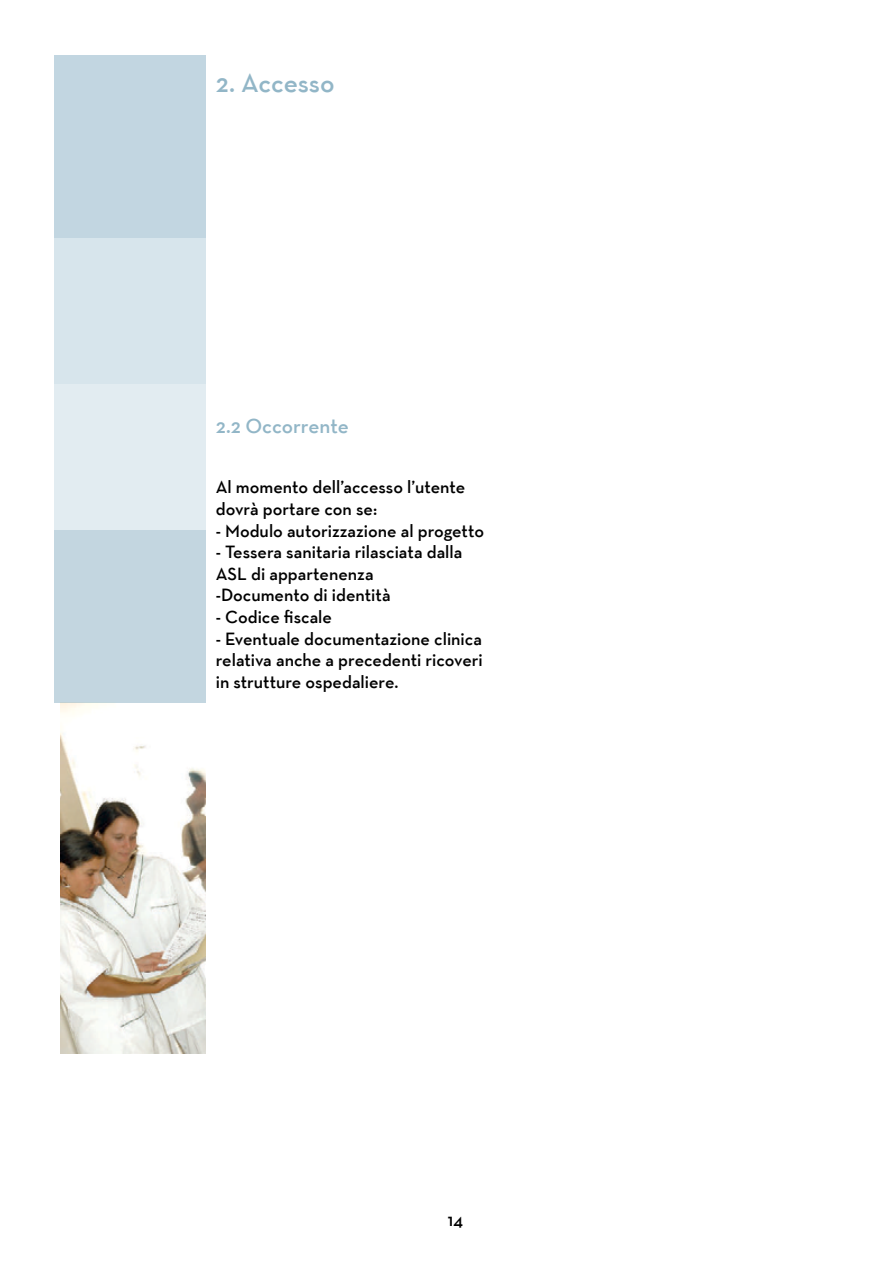
<style>
.page{position:relative;width:893px;height:1263px;background:#fff}
.page>*{position:absolute;margin:0;border:0;box-sizing:border-box;transform-origin:0 0}
.t1{font:600 27px "Neutra Text";letter-spacing:-.005em;color:#92b6c7}
.t2{font:600 21px "Neutra Text";letter-spacing:-.005em;color:#92b6c7}
.t3{font:600 18px/21.6px "Neutra Text";color:#000}
</style>
<div class="page">
<img style="left:60px;top:703px;width:145px;height:351px">
<div style="left:54px;top:55px;width:151px;height:183px;background:#c2d6e1"></div>
<div style="left:54px;top:238px;width:151px;height:146px;background:#d7e5ec"></div>
<div style="left:54px;top:384px;width:151px;height:146px;background:#e2ecf1"></div>
<div style="left:54px;top:530px;width:151px;height:173px;background:#c3d6e0"></div>
<h1 class="t1" style="left:216px;top:66px;width:120px">2. Accesso</h1>
<p class="t2" style="left:216px;top:412px;width:135px">2.2 Occorrente</p>
<p class="t3" style="left:216px;top:476px;width:251px">Al momento dell’accesso l’utente dovrà portare con se:</p>
<p class="t3" style="left:216px;top:519px;width:270px">- Modulo autorizzazione al progetto</p>
<p class="t3" style="left:216px;top:541px;width:248px">- Tessera sanitaria rilasciata dalla<br>ASL di appartenenza -Documento di identità</p>
<p class="t3" style="left:216px;top:606px;width:118px">- Codice fiscale</p>
<p class="t3" style="left:216px;top:627px;width:268px;text-align:justify">- Eventuale documentazione clinica relativa anche a precedenti ricoveri in strutture ospedaliere.</p>
<p class="t3" style="left:448px;top:1209px;width:17px">14</p>
</div>
